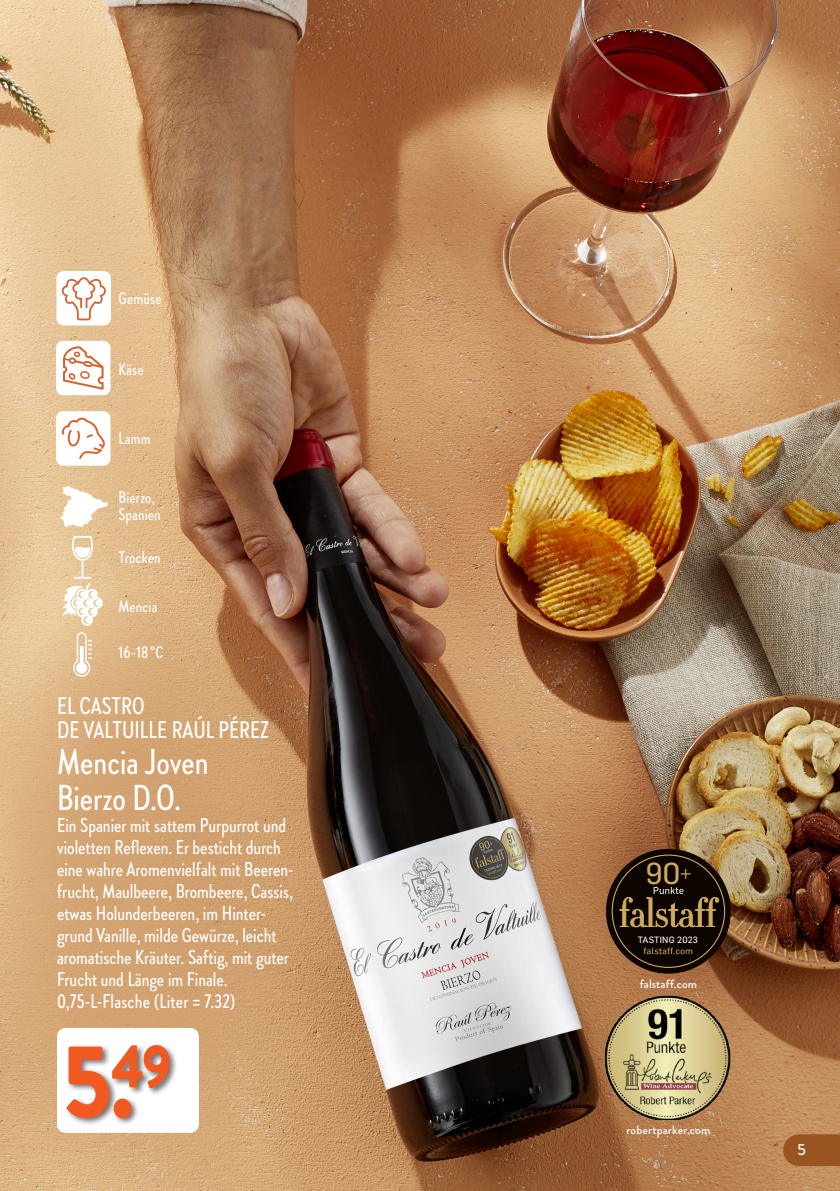
<style>
.page{position:relative;width:840px;height:1191px;background:#fff}
.page>*{position:absolute;margin:0;border:0;box-sizing:border-box;transform-origin:0 0}
.VKP_verkauspreis_202{font:900 104px "Brandon Grotesque";color:#f15921;scale:.9 1}
.t1{font:500 36px/36px "Brandon Grotesque Cond";color:#fff}
.t2{font:29.6px "Flama Basic";color:#cdaa5c}
.t3{font:500 24px/24px "Brandon Grotesque Cond";color:#fff}
.t4{font:500 20px/22px "Brandon Grotesque Cond";color:#fff}
.artikeltext{font:500 16.8px/16.8px "Brandon Grotesque Cond";letter-spacing:.01em;color:#fff}
.t5{font:500 16px "Brandon Grotesque";color:#fff}
.t6{font:500 12px "Brandon Grotesque";letter-spacing:.01em;color:#fff}
.t7{font:9px "Flama Basic";letter-spacing:.025em;color:#fff}
.s1{font-size:19.2px}
</style>
<div class="page">
<img style="left:202px;top:0;width:637px;height:1191px">
<svg style="left:0;top:585px;width:312px;height:606px;background:#cd9e6f"></svg>
<svg style="left:0;top:709px;width:48px;height:225px;background:#dbb282"></svg>
<svg style="left:0;top:0;width:202px;height:709px;background:#d9b487"></svg>
<div style="left:57px;top:1028px;width:142px;height:104px;background:#fff;border-radius:8px"></div>
<div style="left:65px;top:1043px;width:113px;height:83px;background:#231f20;opacity:.64"></div>
<svg style="left:62px;top:536px;width:41px;height:90px"></svg>
<svg style="left:73px;top:632px;width:19px;height:44px"></svg>
<svg style="left:60px;top:486px;width:48px;height:41px"></svg>
<div style="left:56px;top:411px;width:54px;height:55px;background:#fff;border-radius:7px"></div>
<svg style="left:61px;top:418px;width:44px;height:41px"></svg>
<div style="left:56px;top:271px;width:55px;height:54px;background:#fff;border-radius:7px"></div>
<svg style="left:62px;top:277px;width:44px;height:43px"></svg>
<div style="left:56px;top:341px;width:54px;height:54px;background:#fff;border-radius:7px"></div>
<svg style="left:63px;top:346px;width:40px;height:44px"></svg>
<svg style="left:782px;top:1134px;width:57px;height:32px;background:#9d5927"></svg>
<img style="left:605px;top:995px;width:125px;height:125px">
<svg style="left:605px;top:849px;width:125px;height:124px;background:#261a0b"></svg>
<div style="left:612px;top:855px;width:112px;height:112px;background:#0d0600;border-radius:50%"></div>
<svg style="left:618px;top:887px;width:100px;height:40px"></svg>
<svg style="left:643px;top:947px;width:48px;height:7px"></svg>
<p class="artikeltext" style="left:118px;top:290px;width:44px">Gemüse</p>
<p class="artikeltext" style="left:118px;top:361px;width:27px">Käse</p>
<p class="artikeltext" style="left:118px;top:430px;width:33px">Lamm</p>
<p class="artikeltext" style="left:118px;top:489px;width:44px">Bierzo,<br>Spanien</p>
<p class="artikeltext" style="left:118px;top:548px;width:43px">Trocken</p>
<p class="artikeltext" style="left:118px;top:597px;width:40px">Mencia</p>
<p class="artikeltext" style="left:118px;top:643px;width:46px">16–18 °C</p>
<p class="t3" style="left:57px;top:694px;width:213px">EL CASTRO<br>DE VALTUILLE RAÚL PÉREZ</p>
<p class="t1" style="left:57px;top:743px;width:153px">Mencia Joven<br>Bierzo D.O.</p>
<p class="t4" style="left:57px;top:814px;width:238px">Ein Spanier mit sattem Purpurrot und violetten Reflexen. Er besticht durch eine wahre Aromenvielfalt mit Beeren&shy;frucht, Maulbeere, Brombeere, Cassis, etwas Holunderbeeren, im Hinter&shy;grund Vanille, milde Gewürze, leicht aromatische Kräuter. Saftig, mit guter Frucht und Länge im Finale.<br>0,75-L-Flasche (Liter = 7.32)</p>
<p class="VKP_verkauspreis_202" style="left:63px;top:1007px;width:122px">5.<sup>49</sup></p>
<p class="t2" style="left:645px;top:852px;width:47px">90<span class="s1">+</span></p>
<p class="t7" style="left:637px;top:933px;width:62px">TASTING 2023</p>
<p class="t6" style="left:639px;top:975px;width:59px">falstaff.com</p>
<p class="t6" style="left:626px;top:1121px;width:85px">robertparker.com</p>
<p class="t5" style="left:797px;top:1138px;width:10px">5</p>
</div>
